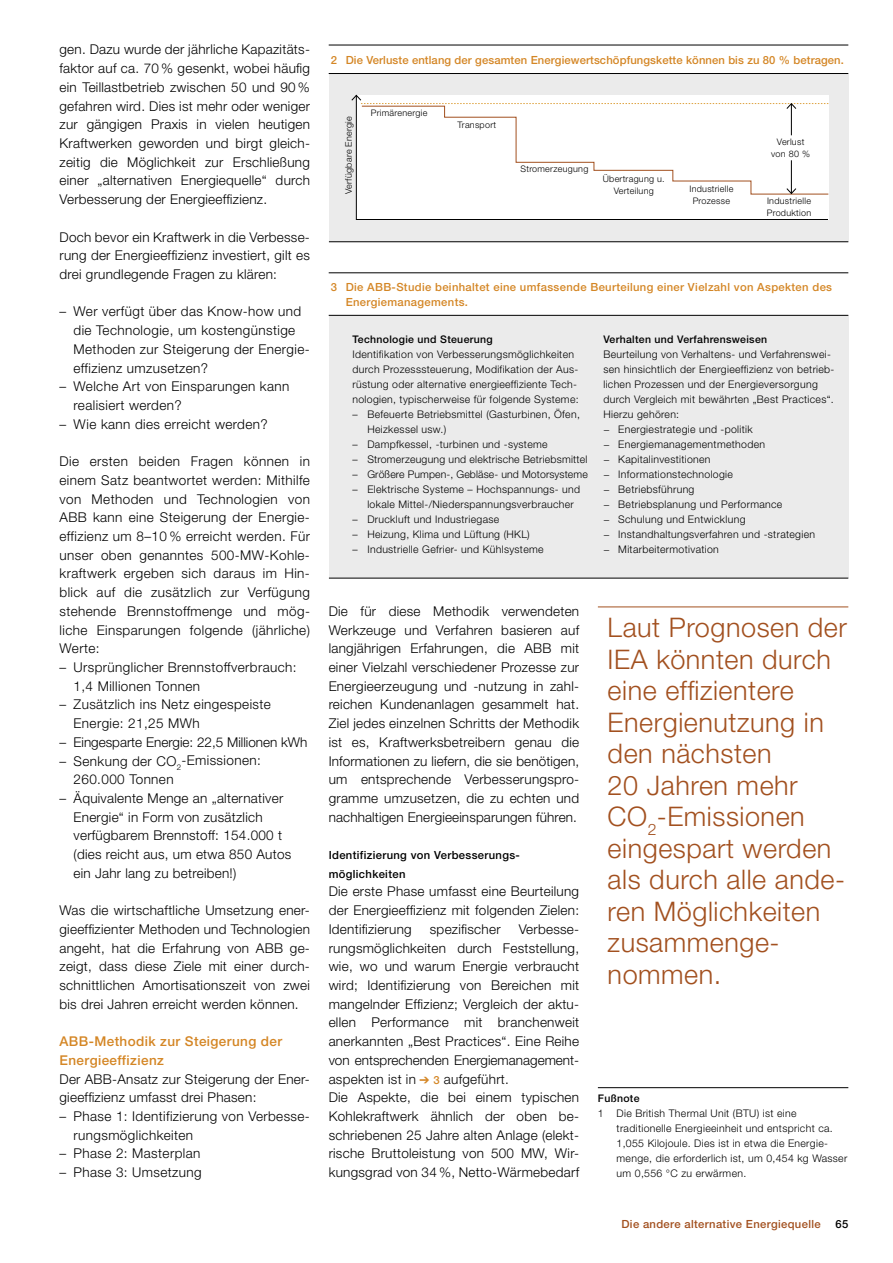
<style>
.page{position:relative;width:893px;height:1263px;background:#fff}
.page>*{position:absolute;margin:0;border:0;box-sizing:border-box;transform-origin:0 0}
.t1{font:300 27px/31.5px "Helvetica Neue";letter-spacing:.02em;color:#a2501f}
.t2{font:300 13.5px/18.8px "Helvetica Neue";letter-spacing:.02em;color:#000}
.t3{font:500 13.5px/18.8px "Helvetica Neue";letter-spacing:.03em;color:#d48625}
.t4{font:300 13.5px "Helvetica Neue";color:#000}
.t5{font:500 11.25px/15px "Helvetica Neue";letter-spacing:.03em;color:#d48625}
.t6{font:500 11.25px "Helvetica Neue";letter-spacing:.01em;color:#d48625}
.t7{font:500 11.25px/18.8px "Helvetica Neue";letter-spacing:.03em;color:#000}
.t8{font:500 11.25px "Helvetica Neue";letter-spacing:.03em;color:#a2501f}
.t9{font:300 10.5px/15px "Helvetica Neue";letter-spacing:.03em;color:#000}
.t10{font:500 10.5px "Helvetica Neue";letter-spacing:.03em;color:#000}
.t11{font:300 10.5px "Helvetica Neue";letter-spacing:.01em;color:#000}
.t12{font:300 9px/12px "Helvetica Neue";letter-spacing:.03em;color:#000;text-align:center}
.s1{color:#d48625}
.s2{font-weight:500;font-size:11.25px;color:#d48625}
</style>
<div class="page">
<hr style="left:598px;top:606px;width:250px;height:1px;background:#a2501f">
<hr style="left:598px;top:1087px;width:250px;height:1px;background:#000">
<div style="left:329px;top:74px;width:519px;height:168px;background:#ebebeb"></div>
<hr style="left:329px;top:73px;width:519px;height:1px;background:#000">
<hr style="left:329px;top:241px;width:519px;height:1px;background:#000">
<hr style="left:329px;top:45px;width:519px;height:1px;background:#000">
<div style="left:356px;top:195px;width:472px;height:25px;background:#fff"></div>
<div style="left:351px;top:95px;width:478px;height:100px;background:#fff"></div>
<div style="left:329px;top:315px;width:519px;height:263px;background:#ebebeb"></div>
<hr style="left:329px;top:578px;width:519px;height:1px;background:#000">
<hr style="left:329px;top:315px;width:519px;height:1px;background:#000">
<hr style="left:329px;top:272px;width:519px;height:1px;background:#000">
<p class="t2" style="left:60px;top:40px;width:252px;text-align:justify">gen. Dazu wurde der jährliche Kapazitäts&shy;faktor auf ca. 70 % gesenkt, wobei häufig ein Teillastbetrieb zwischen 50 und 90 % gefahren wird. Dies ist mehr oder weniger zur gängigen Praxis in vielen heutigen Kraftwerken geworden und birgt gleich&shy;zeitig die Möglichkeit zur Erschließung einer „alternativen Energiequelle“ durch Verbesserung der Energieeffizienz.</p>
<p class="t2" style="left:60px;top:227px;width:252px;text-align:justify">Doch bevor ein Kraftwerk in die Verbesse&shy;rung der Energieeffizienz investiert, gilt es drei grundlegende Fragen zu klären:</p>
<p class="t2" style="left:74px;top:302px;width:238px;text-indent:-14px">– Wer verfügt über das Know-how und die Technologie, um kostengünstige Methoden zur Steigerung der Energie&shy;effizienz umzusetzen?</p>
<p class="t2" style="left:74px;top:377px;width:217px;text-indent:-14px">– Welche Art von Einsparungen kann realisiert werden?</p>
<p class="t2" style="left:60px;top:414px;width:210px">– Wie kann dies erreicht werden?</p>
<p class="t2" style="left:60px;top:452px;width:252px;text-align:justify">Die ersten beiden Fragen können in einem Satz beantwortet werden: Mithilfe von Methoden und Technologien von ABB kann eine Steigerung der Energie&shy;effizienz um 8–10 % erreicht werden. Für unser oben genanntes 500-MW-Kohle&shy;kraftwerk ergeben sich daraus im Hin&shy;blick auf die zusätzlich zur Verfügung stehende Brennstoffmenge und mög&shy;liche Einsparungen folgende (jährliche)<br>Werte:</p>
<p class="t2" style="left:74px;top:657px;width:225px;text-indent:-14px">– Ursprünglicher Brennstoffverbrauch:<br>1,4 Millionen Tonnen</p>
<p class="t2" style="left:74px;top:695px;width:199px;text-indent:-14px">– Zusätzlich ins Netz eingespeiste<br>Energie: 21,25 MWh</p>
<p class="t4" style="left:60px;top:734px;width:249px">– Eingesparte Energie: 22,5 Millionen kWh</p>
<p class="t2" style="left:74px;top:751px;width:189px;text-indent:-14px">– Senkung der CO<sub>2</sub>-Emissionen:<br>260.000 Tonnen</p>
<p class="t2" style="left:74px;top:788px;width:219px;text-indent:-14px">– Äquivalente Menge an „alternativer Energie“ in Form von zusätzlich verfügbarem Brennstoff: 154.000 t (dies reicht aus, um etwa 850 Autos ein Jahr lang zu betreiben!)</p>
<p class="t2" style="left:60px;top:901px;width:252px;text-align:justify">Was die wirtschaftliche Umsetzung ener&shy;gieeffizienter Methoden und Technologien angeht, hat die Erfahrung von ABB ge&shy;zeigt, dass diese Ziele mit einer durch&shy;schnittlichen Amortisationszeit von zwei bis drei Jahren erreicht werden können.</p>
<p class="t3" style="left:60px;top:1032px;width:224px">ABB-Methodik zur Steigerung der<br>Energieeffizienz</p>
<p class="t2" style="left:60px;top:1069px;width:252px">Der ABB-Ansatz zur Steigerung der Ener&shy;gieeffizienz umfasst drei Phasen:</p>
<p class="t2" style="left:74px;top:1106px;width:238px;text-indent:-14px">– Phase 1: Identifizierung von Verbesse&shy;rungsmöglichkeiten</p>
<p class="t2" style="left:60px;top:1144px;width:142px">– Phase 2: Masterplan</p>
<p class="t2" style="left:60px;top:1163px;width:144px">– Phase 3: Umsetzung</p>
<p class="t6" style="left:331px;top:53px;width:515px">2 Die Verluste entlang der gesamten Energiewertschöpfungskette können bis zu 80 % betragen.</p>
<p class="t12" style="left:371px;top:106px;width:58px">Primärenergie</p>
<p class="t12" style="left:342px;top:194px;width:79px;rotate:-90deg">Verfügbare Energie</p>
<p class="t12" style="left:457px;top:118px;width:40px">Transport</p>
<p class="t12" style="left:520px;top:163px;width:69px">Stromerzeugung</p>
<p class="t12" style="left:603px;top:173px;width:64px">Übertragung u.<br>Verteilung</p>
<p class="t12" style="left:689px;top:183px;width:45px">Industrielle<br>Prozesse</p>
<p class="t12" style="left:771px;top:136px;width:40px">Verlust von 80 %</p>
<p class="t12" style="left:767px;top:194px;width:46px;text-align:left">Industrielle<br>Produktion</p>
<p class="t5" style="left:346px;top:279px;width:488px;text-indent:-15px">3 Die ABB-Studie beinhaltet eine umfassende Beurteilung einer Vielzahl von Aspekten des<br>Energiemanagements.</p>
<p class="t10" style="left:352px;top:333px;width:142px">Technologie und Steuerung</p>
<p class="t9" style="left:352px;top:346px;width:228px">Identifikation von Verbesserungsmöglichkeiten durch Prozesssteuerung, Modifikation der Aus&shy;rüstung oder alternative energieeffiziente Tech&shy;nologien, typischerweise für folgende Systeme:</p>
<p class="t9" style="left:367px;top:406px;width:214px;text-indent:-15px">– Befeuerte Betriebsmittel (Gasturbinen, Öfen,<br>Heizkessel usw.)</p>
<p class="t9" style="left:352px;top:436px;width:197px">– Dampfkessel, -turbinen und -systeme</p>
<p class="t9" style="left:352px;top:451px;width:236px">– Stromerzeugung und elektrische Betriebsmittel</p>
<p class="t11" style="left:352px;top:468px;width:237px">– Größere Pumpen-, Gebläse- und Motorsysteme</p>
<p class="t9" style="left:367px;top:481px;width:214px;text-indent:-15px">– Elektrische Systeme – Hochspannungs- und lokale Mittel-/Niederspannungsverbraucher</p>
<p class="t9" style="left:352px;top:511px;width:148px">– Druckluft und Industriegase</p>
<p class="t9" style="left:352px;top:526px;width:179px">– Heizung, Klima und Lüftung (HKL)</p>
<p class="t9" style="left:352px;top:541px;width:193px">– Industrielle Gefrier- und Kühlsysteme</p>
<p class="t10" style="left:603px;top:333px;width:165px">Verhalten und Verfahrensweisen</p>
<p class="t9" style="left:603px;top:346px;width:233px">Beurteilung von Verhaltens- und Verfahrenswei&shy;sen hinsichtlich der Energieeffizienz von betrieb&shy;lichen Prozessen und der Energieversorgung durch Vergleich mit bewährten „Best Practices“.<br>Hierzu gehören:<br>− Energiestrategie und -politik<br>− Energiemanagementmethoden<br>− Kapitalinvestitionen<br>− Informationstechnologie<br>− Betriebsführung<br>− Betriebsplanung und Performance<br>− Schulung und Entwicklung<br>− Instandhaltungsverfahren und -strategien<br>− Mitarbeitermotivation</p>
<p class="t2" style="left:329px;top:601px;width:252px;text-align:justify">Die für diese Methodik verwendeten Werkzeuge und Verfahren basieren auf langjährigen Erfahrungen, die ABB mit einer Vielzahl verschiedener Prozesse zur Energieerzeugung und -nutzung in zahl&shy;reichen Kundenanlagen gesammelt hat.<br>Ziel jedes einzelnen Schritts der Methodik ist es, Kraftwerksbetreibern genau die Informationen zu liefern, die sie benötigen, um entsprechende Verbesserungspro&shy;gramme umzusetzen, die zu echten und nachhaltigen Energieeinsparungen führen.</p>
<p class="t7" style="left:329px;top:845px;width:193px">Identifizierung von Verbesserungs&shy;möglichkeiten</p>
<p class="t2" style="left:329px;top:882px;width:252px;text-align:justify">Die erste Phase umfasst eine Beurteilung der Energieeffizienz mit folgenden Zielen:<br>Identifizierung</p>
<p class="t2" style="left:329px;top:919px;width:252px;text-indent:190px">Verbesse&shy;rungsmöglichkeiten durch Feststellung, wie, wo und warum Energie verbraucht wird; Identifizierung von Bereichen mit mangelnder Effizienz; Vergleich der aktu&shy;ellen Performance mit branchenweit anerkannten „Best Practices“. Eine Reihe von entsprechenden Energiemanagement&shy;aspekten ist in <span class="s1">➔</span> <span class="s2">3</span> aufgeführt.<br>Die Aspekte, die bei einem typischen Kohlekraftwerk ähnlich der oben be&shy;schriebenen 25 Jahre alten Anlage (elekt&shy;rische Bruttoleistung von 500 MW, Wir&shy;kungsgrad von 34 %, Netto-Wärmebedarf</p>
<p class="t2" style="left:430px;top:919px;width:72px">spezifischer</p>
<h1 class="t1" style="left:608px;top:611px;width:241px">Laut Prognosen der<br>IEA könnten durch eine effizientere<br>Energienutzung in den nächsten<br>20 Jahren mehr<br>CO<sub>2</sub>-Emissionen eingespart werden als durch alle ande&shy;ren Möglichkeiten zusammenge&shy;nommen.</h1>
<p class="t10" style="left:598px;top:1092px;width:43px">Fußnote</p>
<p class="t9" style="left:617px;top:1105px;width:232px;text-indent:-19px">1 Die British Thermal Unit (BTU) ist eine traditionelle Energieeinheit und entspricht ca.<br>1,055 Kilojoule. Dies ist in etwa die Energie&shy;menge, die erforderlich ist, um 0,454 kg Wasser um 0,556 °C zu erwärmen.</p>
<p class="t8" style="left:621px;top:1217px;width:201px">Die andere alternative Energiequelle</p>
<p class="t7" style="left:835px;top:1214px;width:14px">65</p>
</div>
